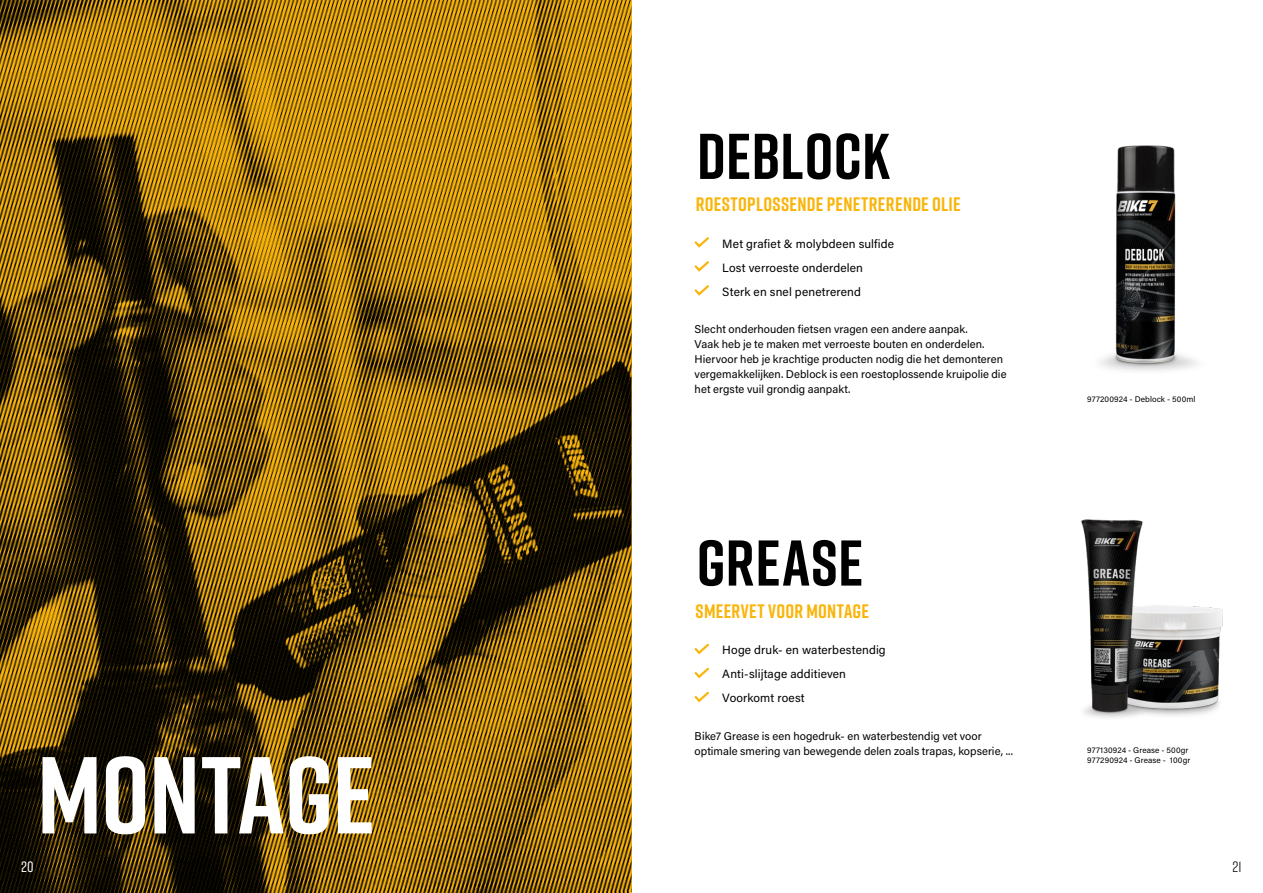
<style>
.page{position:relative;width:1263px;height:893px;background:#fff}
.page>*{position:absolute;margin:0;border:0;box-sizing:border-box;transform-origin:0 0}
.t1{font:700 109.05px "Rift";letter-spacing:-.01em;color:#fff}
.t2{font:700 64.5px "Rift";letter-spacing:.005em;color:#000}
.t3{font:700 19.5px "Rift";letter-spacing:.015em;color:#fab50b}
.t4{font:500 15px "Rift";color:#fff}
.t5{font:15px "Rift";color:#000}
.t6{font:12px/24px "Acumin Pro";letter-spacing:.01em;color:#000}
.t7{font:11.25px/15px "Acumin Pro";letter-spacing:.005em;color:#000}
.t8{font:8.25px/9.9px "Acumin Pro";letter-spacing:.02em;color:#000}
</style>
<div class="page">
<img style="left:0;top:0;width:631px;height:893px">
<img style="left:1153px;top:605px;width:70px;height:111px">
<img style="left:1081px;top:519px;width:72px;height:199px">
<svg style="left:694px;top:237px;width:15px;height:11px"></svg>
<svg style="left:694px;top:261px;width:15px;height:11px"></svg>
<svg style="left:694px;top:285px;width:15px;height:11px"></svg>
<svg style="left:694px;top:643px;width:15px;height:12px"></svg>
<svg style="left:694px;top:667px;width:15px;height:12px"></svg>
<svg style="left:694px;top:691px;width:15px;height:12px"></svg>
<img style="left:1100px;top:145px;width:97px;height:226px">
<h1 class="t1" style="left:37px;top:717px;width:340px">MONTAGE</h1>
<h3 class="t4" style="left:21px;top:856px;width:14px">20</h3>
<h2 class="t2" style="left:697px;top:110px;width:194px">DEBLOCK</h2>
<h3 class="t3" style="left:696px;top:190px;width:266px">ROESTOPLOSSENDE PENETRERENDE OLIE</h3>
<p class="t6" style="left:722px;top:231px;width:173px">Met grafiet &amp; molybdeen sulfide<br>Lost verroeste onderdelen<br>Sterk en snel penetrerend</p>
<p class="t7" style="left:695px;top:321px;width:313px">Slecht onderhouden fietsen vragen een andere aanpak.<br>Vaak heb je te maken met verroeste bouten en onderdelen.<br>Hiervoor heb je krachtige producten nodig die het demonteren vergemakkelijken. Deblock is een roestoplossende kruipolie die het ergste vuil grondig aanpakt.</p>
<h2 class="t2" style="left:697px;top:517px;width:168px">GREASE</h2>
<h3 class="t3" style="left:696px;top:597px;width:175px">SMEERVET VOOR MONTAGE</h3>
<p class="t6" style="left:722px;top:638px;width:165px">Hoge druk- en waterbestendig<br>Anti-slijtage additieven<br>Voorkomt roest</p>
<p class="t7" style="left:695px;top:728px;width:320px">Bike7 Grease is een hogedruk- en waterbestendig vet voor optimale smering van bewegende delen zoals trapas, kopserie, ...</p>
<p class="t8" style="left:1087px;top:394px;width:110px">977200924 - Deblock - 500ml</p>
<p class="t8" style="left:1087px;top:744px;width:105px">977130924 - Grease - 500gr<br>977290924 - Grease - 100gr</p>
<h3 class="t5" style="left:1232px;top:856px;width:11px">21</h3>
</div>
